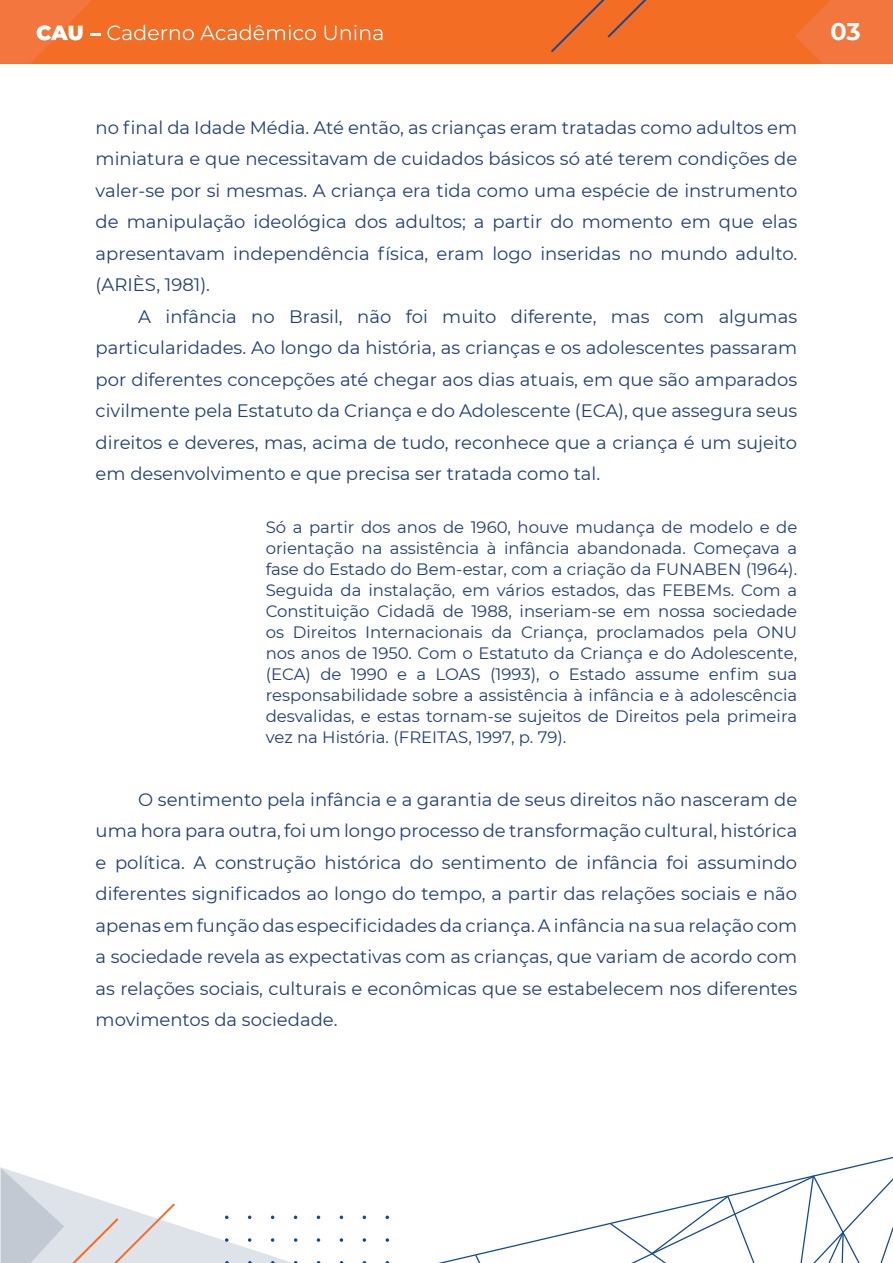
<style>
.page{position:relative;width:893px;height:1263px;background:#fff}
.page>*{position:absolute;margin:0;border:0;box-sizing:border-box;transform-origin:0 0}
.t1{font:700 24px "Montserrat";color:#fff}
.t2{font:18px/31.5px "Montserrat";color:#1f3f79;text-align:justify}
.t3{font:16.5px/21px "Montserrat";color:#1f3f79;text-align:justify}
</style>
<div class="page">
<div style="left:0;top:0;width:893px;height:64px;background:#f36e24"></div>
<svg style="left:795px;top:0;width:98px;height:64px"></svg>
<svg style="left:0;top:0;width:100px;height:64px"></svg>
<svg style="left:107px;top:25px;width:87px;height:15px"></svg>
<svg style="left:200px;top:25px;width:116px;height:15px"></svg>
<svg style="left:325px;top:25px;width:57px;height:15px"></svg>
<svg style="left:551px;top:0;width:96px;height:52px"></svg>
<svg style="left:438px;top:1156px;width:455px;height:107px"></svg>
<svg style="left:475px;top:1255px;width:5px;height:8px"></svg>
<svg style="left:610px;top:1175px;width:283px;height:88px"></svg>
<svg style="left:317px;top:1215px;width:3px;height:4px"></svg>
<svg style="left:340px;top:1215px;width:3px;height:4px"></svg>
<svg style="left:363px;top:1215px;width:3px;height:4px"></svg>
<svg style="left:385px;top:1215px;width:4px;height:4px"></svg>
<svg style="left:317px;top:1238px;width:3px;height:4px"></svg>
<svg style="left:340px;top:1238px;width:3px;height:4px"></svg>
<svg style="left:363px;top:1238px;width:3px;height:4px"></svg>
<svg style="left:386px;top:1238px;width:3px;height:4px"></svg>
<svg style="left:1px;top:1167px;width:296px;height:96px"></svg>
<p class="t2" style="left:96px;top:111px;width:703px">no final da Idade Média. Até então, as crianças eram tratadas como adultos em miniatura e que necessitavam de cuidados básicos só até terem condições de valer-se por si mesmas. A criança era tida como uma espécie de instrumento de manipulação ideológica dos adultos; a partir do momento em que elas apresentavam independência física, eram logo inseridas no mundo adulto. (ARIÈS, 1981).</p>
<p class="t2" style="left:96px;top:300px;width:703px;text-indent:43px">A infância no Brasil, não foi muito diferente, mas com algumas particularidades. Ao longo da história, as crianças e os adolescentes passaram por diferentes concepções até chegar aos dias atuais, em que são amparados civilmente pela Estatuto da Criança e do Adolescente (ECA), que assegura seus direitos e deveres, mas, acima de tudo, reconhece que a criança é um sujeito em desenvolvimento e que precisa ser tratada como tal.</p>
<p class="t3" style="left:266px;top:516px;width:533px">Só a partir dos anos de 1960, houve mudança de modelo e de orientação na assistência à infância abandonada. Começava a fase do Estado do Bem-estar, com a criação da FUNABEN (1964).<br>Seguida da instalação, em vários estados, das FEBEMs. Com a Constituição Cidadã de 1988, inseriam-se em nossa sociedade os Direitos Internacionais da Criança, proclamados pela ONU nos anos de 1950. Com o Estatuto da Criança e do Adolescente, (ECA) de 1990 e a LOAS (1993), o Estado assume enfim sua responsabilidade sobre a assistência à infância e à adolescência desvalidas, e estas tornam-se sujeitos de Direitos pela primeira vez na História. (FREITAS, 1997, p. 79).</p>
<p class="t2" style="left:96px;top:783px;width:703px;text-indent:43px">O sentimento pela infância e a garantia de seus direitos não nasceram de uma hora para outra, foi um longo processo de transformação cultural, histórica e política. A construção histórica do sentimento de infância foi assumindo diferentes significados ao longo do tempo, a partir das relações sociais e não apenas em função das especificidades da criança. A infância na sua relação com a sociedade revela as expectativas com as crianças, que variam de acordo com as relações sociais, culturais e econômicas que se estabelecem nos diferentes movimentos da sociedade.</p>
<h1 class="t1" style="left:830px;top:14px;width:32px">03</h1>
</div>
